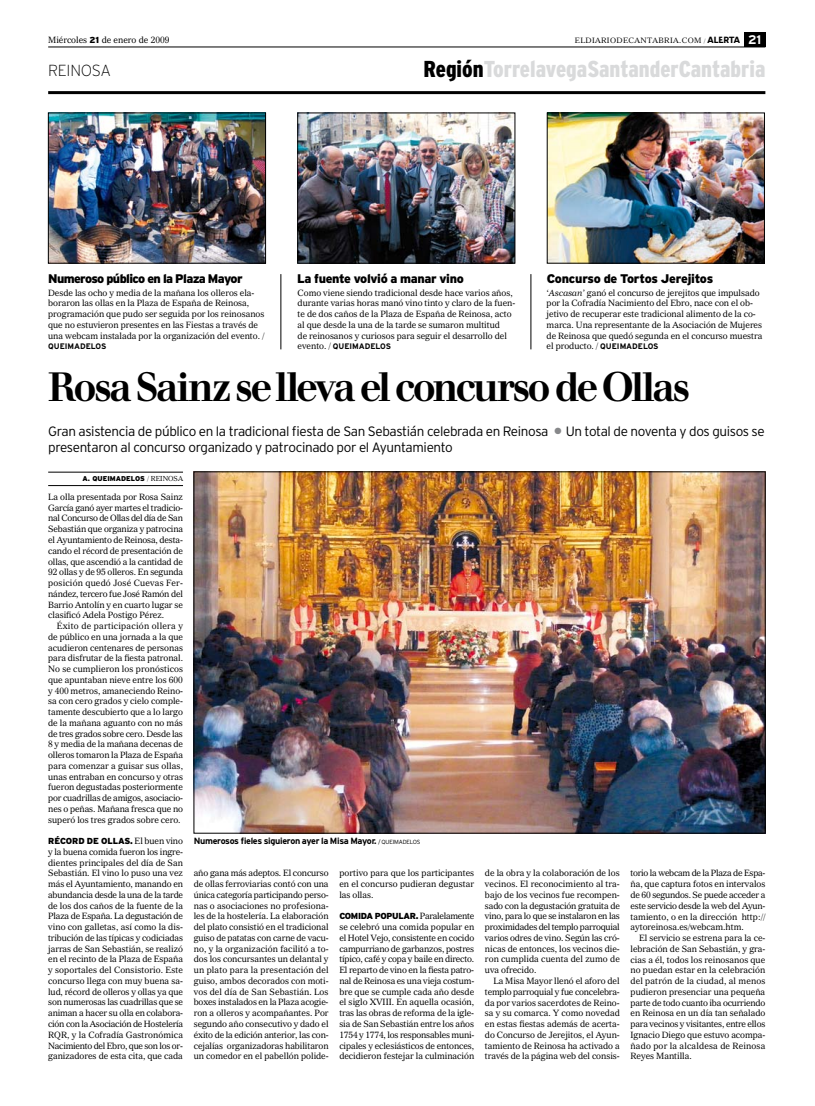
<style>
.page{position:relative;width:815px;height:1106px;background:#fff}
.page>*{position:absolute;margin:0;border:0;box-sizing:border-box;transform-origin:0 0}
.t1{font:500 40.5px "Walbaum";letter-spacing:-.065em;color:#000;scale:.95 1}
.t2{font:900 condensed 23px "Interstate";color:#d9dadb}
.t3{font:200 16px "Interstate";letter-spacing:-.015em;color:#000}
.t4{font:300 13.5px/16px "Interstate";letter-spacing:-.025em;color:#000}
.t5{font:900 12.5px "Interstate";letter-spacing:-.025em;color:#000}
.t6{font:900 12.5px "Interstate";letter-spacing:-.05em;color:#000}
.t7{font:700 12.5px "Interstate";color:#fff}
.t8{font:700 9px "Interstate";letter-spacing:-.035em;color:#000}
.t9{font:8.8px/10.8px "Imperial WT10 Roman";color:#000;text-align:justify;scale:.95 1}
.t10{font:900 8.8px "Interstate";letter-spacing:-.02em;color:#000}
.t11{font:700 8px "Interstate";letter-spacing:-.005em;color:#000}
.t12{font:7.5px "Imperial WT15 Roman";letter-spacing:.05em;color:#000}
.t13{font:900 7px "Interstate";color:#000}
.s1{font-family:"Interstate";font-weight:900}
.s2{font-size:6px}
.s3{font-family:"Alerta";font-size:9px}
.s4{color:#000}
.s5{font-family:"Imperial WT10";font-style:italic}
.s6{font-family:"Interstate";font-weight:700;font-size:8px}
.s7{color:#87888a}
.s8{font-family:"Imperial WT10 Roman";font-weight:400;font-size:8.8px}
.s9{font-family:"Imperial WT15 Roman";font-weight:400}
.s10{font-weight:300;font-size:6px}
</style>
<div class="page">
<hr style="left:281px;top:274px;width:1px;height:75px;background:#000">
<hr style="left:531px;top:274px;width:1px;height:75px;background:#000">
<img style="left:50px;top:115px;width:214px;height:146px">
<div style="left:48px;top:113px;width:218px;height:150px;border:1px solid #000"></div>
<img style="left:300px;top:115px;width:213px;height:146px">
<div style="left:298px;top:113px;width:217px;height:150px;border:1px solid #000"></div>
<img style="left:549px;top:115px;width:214px;height:146px">
<div style="left:547px;top:113px;width:218px;height:150px;border:1px solid #000"></div>
<img style="left:196px;top:473px;width:567px;height:358px">
<hr style="left:48px;top:472px;width:135px;height:1px;background:#000">
<hr style="left:48px;top:485px;width:135px;height:1px;background:#000">
<hr style="left:48px;top:91px;width:717px;height:3px;background:#000">
<hr style="left:48px;top:47px;width:717px;height:1px;background:#000">
<div style="left:744px;top:33px;width:21px;height:14px;background:#000"></div>
<h3 class="t7" style="left:748px;top:33px;width:15px">21</h3>
<p class="t9" style="left:48px;top:35px;width:129px">Miércoles <span class="s1">21</span> de enero de 2009</p>
<p class="t12" style="left:575px;top:36px;width:167px">ELDIARIODECANTABRIA.COM <span class="s2">/</span> <span class="s3">ALERTA</span></p>
<h2 class="t2" style="left:423px;top:56px;width:343px"><span class="s4">Región</span>TorrelavegaSantanderCantabria</h2>
<h3 class="t3" style="left:48px;top:62px;width:65px">REINOSA</h3>
<h3 class="t6" style="left:48px;top:271px;width:196px">Numeroso público en la Plaza Mayor</h3>
<h3 class="t5" style="left:297px;top:271px;width:168px">La fuente volvió a manar vino</h3>
<h3 class="t5" style="left:547px;top:271px;width:168px">Concurso de Tortos Jerejitos</h3>
<p class="t9" style="left:547px;top:287px;width:229px;text-align:left"><span class="s5">‘Ascasan’</span> ganó el concurso de jerejitos que impulsado por la Cofradía Nacimiento del Ebro, nace con el ob&shy;jetivo de recuperar este tradicional alimento de la co&shy;marca. Una representante de la Asociación de Mujeres de Reinosa que quedó segunda en el concurso muestra el producto. / <span class="s6">QUEIMADELOS</span></p>
<h1 class="t1" style="left:48px;top:364px;width:677px">Rosa Sainz se lleva el concurso de Ollas</h1>
<h3 class="t4" style="left:48px;top:423px;width:718px">Gran asistencia de público en la tradicional fiesta de San Sebastián celebrada en Reinosa <span class="s7">●</span> Un total de noventa y dos guisos se presentaron al concurso organizado y patrocinado por el Ayuntamiento</h3>
<p class="t9" style="left:48px;top:287px;width:229px;text-align:left">Desde las ocho y media de la mañana los olleros ela&shy;boraron las ollas en la Plaza de España de Reinosa, programación que pudo ser seguida por los reinosanos que no estuvieron presentes en las Fiestas a través de una webcam instalada por la organización del evento. /</p>
<p class="t11" style="left:48px;top:342px;width:60px">QUEIMADELOS</p>
<p class="t9" style="left:298px;top:287px;width:231px;text-align:left">Como viene siendo tradicional desde hace varios años, durante varias horas manó vino tinto y claro de la fuen&shy;te de dos caños de la Plaza de España de Reinosa, acto al que desde la una de la tarde se sumaron multitud<br>de reinosanos y curiosos para seguir el desarrollo del</p>
<p class="t11" style="left:298px;top:342px;width:95px"><span class="s8">evento. /</span> QUEIMADELOS</p>
<p class="t13" style="left:83px;top:475px;width:102px">A. QUEIMADELOS <span class="s9">/ REINOSA</span></p>
<p class="t9" style="left:48px;top:491px;width:144px">La olla presentada por Rosa Sainz García ganó ayer martes el tradicio&shy;nal Concurso de Ollas del día de San Sebastián que organiza y patrocina el Ayuntamiento de Reinosa, desta&shy;cando el récord de presentación de ollas, que ascendió a la cantidad de 92 ollas y de 95 olleros. En segunda posición quedó José Cuevas Fer&shy;nández, tercero fue José Ramón del Barrio Antolín y en cuarto lugar se clasificó Adela Postigo Pérez.</p>
<p class="t9" style="left:48px;top:620px;width:144px;text-indent:9px">Éxito de participación ollera y de público en una jornada a la que acudieron centenares de personas para disfrutar de la fiesta patronal.<br>No se cumplieron los pronósticos que apuntaban nieve entre los 600 y 400 metros, amaneciendo Reino&shy;sa con cero grados y cielo comple&shy;tamente descubierto que a lo largo de la mañana aguanto con no más de tres grados sobre cero. Desde las 8 y media de la mañana decenas de olleros tomaron la Plaza de España para comenzar a guisar sus ollas, unas entraban en concurso y otras fueron degustadas posteriormente por cuadrillas de amigos, asociacio&shy;nes o peñas. Mañana fresca que no superó los tres grados sobre cero.</p>
<p class="t10" style="left:48px;top:836px;width:25px">Récord</p>
<p class="t10" style="left:87px;top:836px;width:21px">de ollas</p>
<p class="t9" style="left:48px;top:835px;width:144px;text-indent:82px"><span class="s1">.</span> El buen vino y la buena comida fueron los ingre&shy;dientes principales del día de San Sebastián. El vino lo puso una vez más el Ayuntamiento, manando en abundancia desde la una de la tarde de los dos caños de la fuente de la Plaza de España. La degustación de vino con galletas, así como la dis&shy;tribución de las típicas y codiciadas jarras de San Sebastián, se realizó en el recinto de la Plaza de España y soportales del Consistorio. Este concurso llega con muy buena sa&shy;lud, récord de olleros y ollas ya que son numerosas las cuadrillas que se animan a hacer su olla en colabora&shy;ción con la Asociación de Hostelería RQR, y la Cofradía Gastronómica Nacimiento del Ebro, que son los or&shy;ganizadores de esta cita, que cada</p>
<p class="t8" style="left:194px;top:836px;width:228px">Numerosos fieles siguieron ayer la Misa Mayor. <span class="s10">/ QUEIMADELOS</span></p>
<p class="t9" style="left:194px;top:867px;width:144px">año gana más adeptos. El concurso de ollas ferroviarias contó con una única categoría participando perso&shy;nas o asociaciones no profesiona&shy;les de la hostelería. La elaboración del plato consistió en el tradicional guiso de patatas con carne de vacu&shy;no, y la organización facilitó a to&shy;dos los concursantes un delantal y un plato para la presentación del guiso, ambos decorados con moti&shy;vos del día de San Sebastián. Los boxes instalados en la Plaza acogie&shy;ron a olleros y acompañantes. Por segundo año consecutivo y dado el éxito de la edición anterior, las con&shy;cejalías organizadoras habilitaron un comedor en el pabellón polide-</p>
<p class="t9" style="left:339px;top:867px;width:143px">portivo para que los participantes en el concurso pudieran degustar las ollas.</p>
<p class="t9" style="left:339px;top:910px;width:144px;text-indent:76px"><span class="s1">.</span> Paralelamente se celebró una comida popular en el Hotel Vejo, consistente en cocido campurriano de garbanzos, postres típico, café y copa y baile en directo.<br>El reparto de vino en la fiesta patro&shy;nal de Reinosa es una vieja costum&shy;bre que se cumple cada año desde el siglo XVIII. En aquella ocasión, tras las obras de reforma de la igle&shy;sia de San Sebastián entre los años 1754 y 1774, los responsables muni&shy;cipales y eclesiásticos de entonces, decidieron festejar la culminación</p>
<p class="t10" style="left:339px;top:911px;width:7px">Comida</p>
<p class="t10" style="left:375px;top:911px;width:25px">popular</p>
<p class="t9" style="left:485px;top:867px;width:143px">de la obra y la colaboración de los vecinos. El reconocimiento al tra&shy;bajo de los vecinos fue recompen&shy;sado con la degustación gratuita de vino, para lo que se instalaron en las proximidades del templo parroquial varios odres de vino. Según las cró&shy;nicas de entonces, los vecinos die&shy;ron cumplida cuenta del zumo de uva ofrecido.</p>
<p class="t9" style="left:485px;top:975px;width:143px;text-indent:9px">La Misa Mayor llenó el aforo del templo parroquial y fue concelebra&shy;da por varios sacerdotes de Reino&shy;sa y su comarca. Y como novedad en estas fiestas además de acerta&shy;do Concurso de Jerejitos, el Ayun&shy;tamiento de Reinosa ha activado a través de la página web del consis-</p>
<p class="t9" style="left:631px;top:868px;width:144px">torio la webcam de la Plaza de Espa&shy;ña, que captura fotos en intervalos de 60 segundos. Se puede acceder a este servicio desde la web del Ayun&shy;tamiento, o en la dirección http:// aytoreinosa.es/webcam.htm.</p>
<p class="t9" style="left:631px;top:932px;width:143px;text-indent:9px">El servicio se estrena para la ce&shy;lebración de San Sebastián, y gra&shy;cias a él, todos los reinosanos que no puedan estar en la celebración del patrón de la ciudad, al menos pudieron presenciar una pequeña parte de todo cuanto iba ocurriendo en Reinosa en un día tan señalado para vecinos y visitantes, entre ellos Ignacio Diego que estuvo acompa&shy;ñado por la alcaldesa de Reinosa Reyes Mantilla.</p>
</div>
